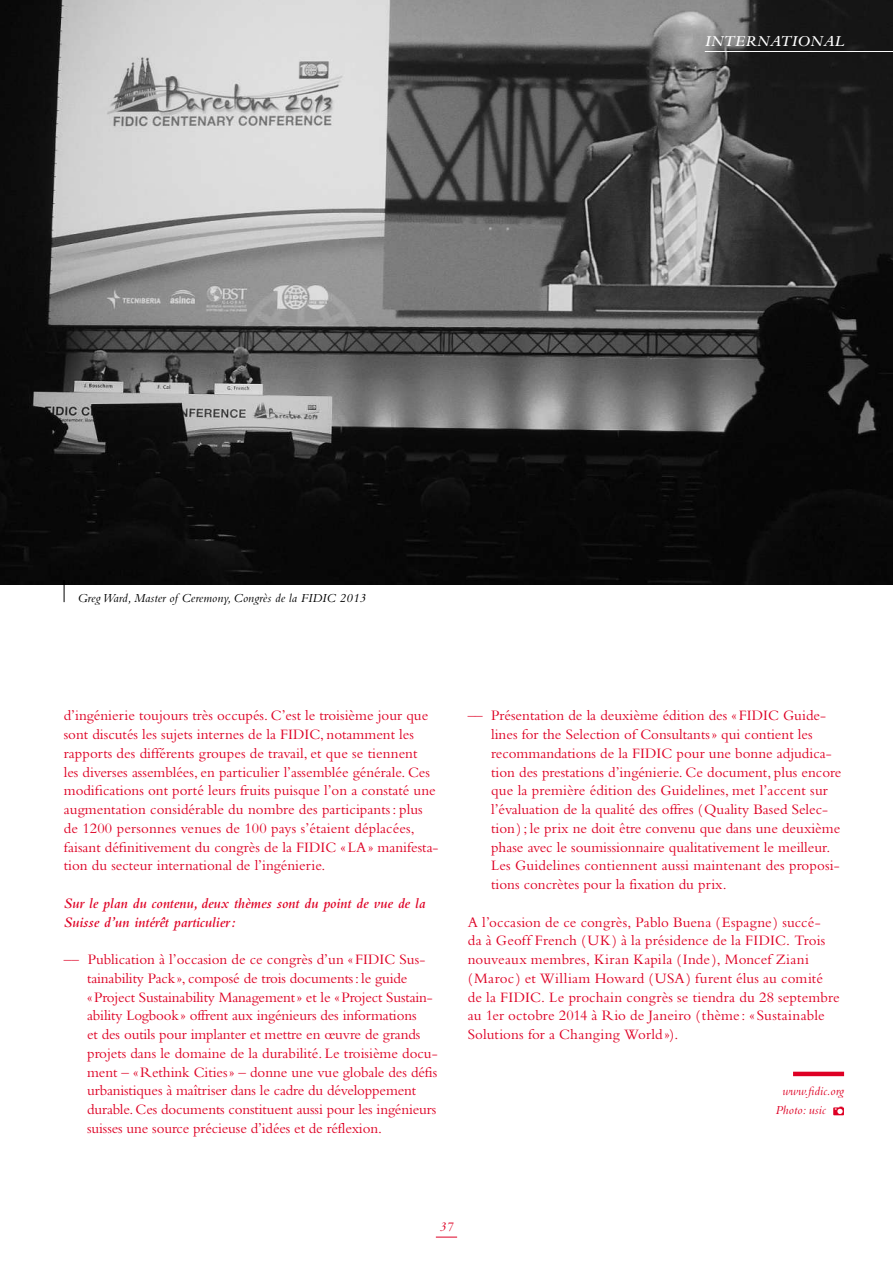
<style>
.page{position:relative;width:893px;height:1263px;background:#fff}
.page>*{position:absolute;margin:0;border:0;box-sizing:border-box;transform-origin:0 0}
.t1{font:italic 600 15.75px "Bembo";letter-spacing:.025em;color:#fff}
.t2{font:15px/18.8px "Bembo";color:#de0024}
.t3{font:italic 600 15px/18.8px "Bembo";color:#de0024}
.t4{font:italic 13.5px "Bembo";color:#de0024}
.t5{font:italic 12.75px "Bembo";letter-spacing:.01em;color:#000}
.t6{font:italic 12.75px/18.8px "Bembo";letter-spacing:.01em;color:#de0024}
</style>
<div class="page">
<img style="left:0;top:0;width:893px;height:584px">
<hr style="left:793px;top:1072px;width:51px;height:4px;background:#de0024">
<svg style="left:833px;top:1107px;width:11px;height:8px"></svg>
<svg style="left:64px;top:581px;width:1px;height:21px"></svg>
<svg style="left:436px;top:1236px;width:21px;height:1px"></svg>
<hr style="left:705px;top:51px;width:188px;height:1px;background:#fff">
<p class="t1" style="left:705px;top:31px;width:140px">INTERNATIONAL</p>
<p class="t5" style="left:78px;top:590px;width:290px">GregWard, Master of Ceremony, Congrès de la FIDIC 2013</p>
<p class="t2" style="left:64px;top:706px;width:376px">d’ingénierie toujours très occupés. C’est le troisième jour que sont discutés les sujets internes de la FIDIC, notamment les rapports des différents groupes de travail, et que se tiennent<br>les diverses assemblées, en particulier l’assemblée générale. Ces modifications ont porté leurs fruits puisque l’on a constaté une augmentation considérable du nombre des participants: plus de 1200 personnes venues de 100 pays s’étaient déplacées, faisant définitivement du congrès de la FIDIC «LA» manifesta&shy;tion du secteur international de l’ingénierie.</p>
<p class="t3" style="left:64px;top:893px;width:363px">Sur le plan du contenu, deux thèmes sont du point de vue de la<br>Suisse d’un intérêt particulier:</p>
<p class="t2" style="left:87px;top:949px;width:352px;text-indent:-23px">–– Publication à l’occasion de ce congrès d’un «FIDIC Sus&shy;tainability Pack», composé de trois documents: le guide «Project Sustainability Management» et le «Project Sustain&shy;ability Logbook» offrent aux ingénieurs des informations<br>et des outils pour implanter et mettre en œuvre de grands projets dans le domaine de la durabilité. Le troisième docu&shy;ment – «Rethink Cities» – donne une vue globale des défis urbanistiques à maîtriser dans le cadre du développement durable. Ces documents constituent aussi pour les ingénieurs suisses une source précieuse d’idées et de réflexion.</p>
<p class="t2" style="left:491px;top:706px;width:352px;text-indent:-23px">–– Présentation de la deuxième édition des «FIDIC Guide&shy;lines for the Selection of Consultants» qui contient les recommandations de la FIDIC pour une bonne adjudica&shy;tion des prestations d’ingénierie. Ce document, plus encore que la première édition des Guidelines, met l’accent sur l’évaluation de la qualité des offres (Quality Based Selec&shy;tion); le prix ne doit être convenu que dans une deuxième phase avec le soumissionnaire qualitativement le meilleur.<br>Les Guidelines contiennent aussi maintenant des proposi&shy;tions concrètes pour la fixation du prix.</p>
<p class="t2" style="left:468px;top:912px;width:374px">A l’occasion de ce congrès, Pablo Buena (Espagne) succé-<br>da à Geoff French (UK) à la présidence de la FIDIC. Trois nouveaux membres, Kiran Kapila (Inde), Moncef Ziani (Maroc) et William Howard (USA) furent élus au comité de la FIDIC. Le prochain congrès se tiendra du 28 septembre au 1er octobre 2014 à Rio de Janeiro (thème: «Sustainable Solutions for a Changing World»).</p>
<p class="t6" style="left:775px;top:1081px;width:70px;text-indent:7px">www.fidic.org<br>Photo: usic</p>
<p class="t4" style="left:440px;top:1218px;width:15px">37</p>
</div>
